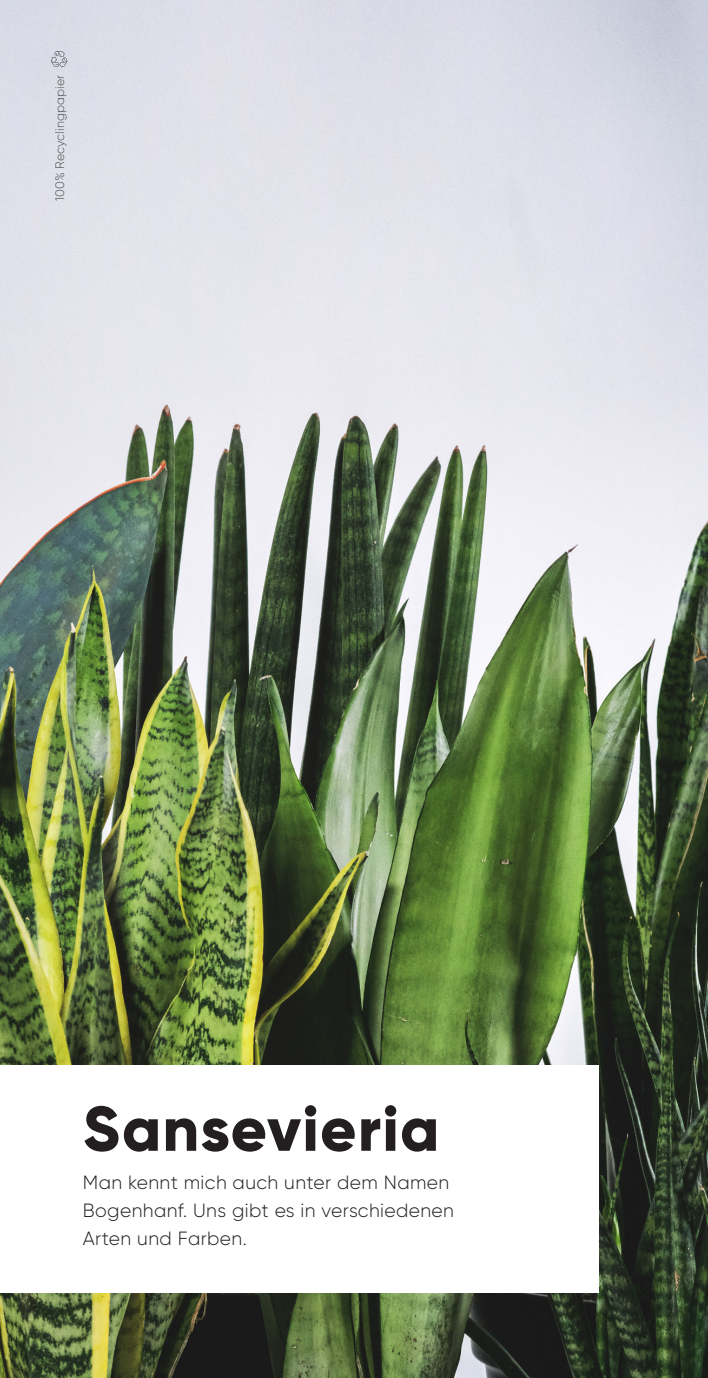
<style>
.page{position:relative;width:708px;height:1378px;background:#fff}
.page>*{position:absolute;margin:0;border:0;box-sizing:border-box;transform-origin:0 0}
.t1{font:800 63px "Gilroy";letter-spacing:.02em;color:#231f20}
.t2{font:300 19.12px/28.1px "Gilroy";letter-spacing:.02em;color:#231f20}
.t3{font:300 12.38px "Gilroy";letter-spacing:.01em;color:#231f20}
</style>
<div class="page">
<img style="left:0;top:0;width:708px;height:1378px">
<div style="left:0;top:1065px;width:599px;height:227px;background:#fff"></div>
<svg style="left:51px;top:51px;width:16px;height:16px"></svg>
<p class="t3" style="left:52px;top:201px;width:128px;rotate:-90deg">100% Recyclingpapier</p>
<p class="t1" style="left:83px;top:1089px;width:358px">Sansevieria</p>
<p class="t2" style="left:83px;top:1167px;width:373px">Man kennt mich auch unter dem Namen<br>Bogenhanf. Uns gibt es in verschiedenen<br>Arten und Farben.</p>
</div>
